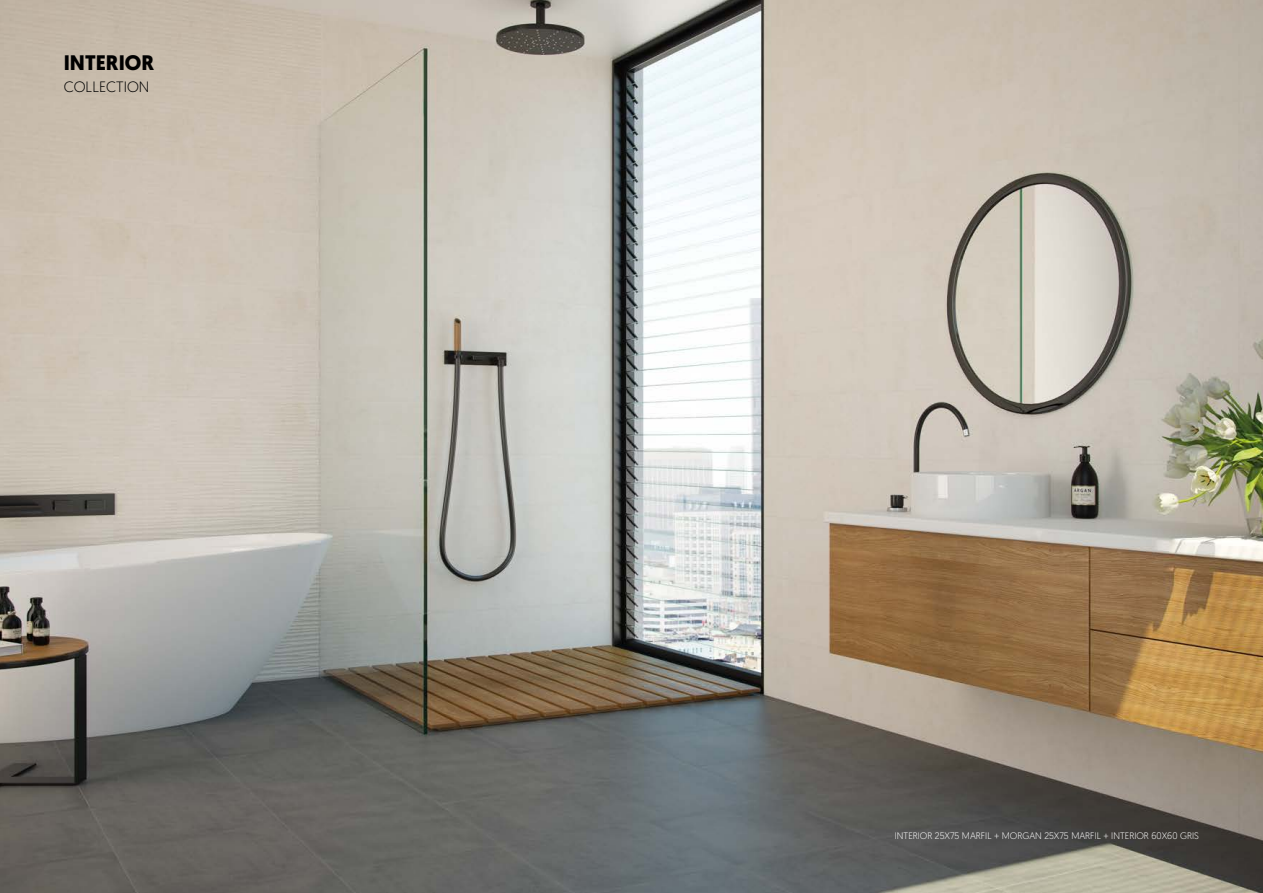
<style>
.page{position:relative;width:1263px;height:893px;background:#fff}
.page>*{position:absolute;margin:0;border:0;box-sizing:border-box;transform-origin:0 0}
.t1{font:700 21px "Geomanist";color:#000}
.t2{font:300 15px "Geomanist";color:#000}
.t3{font:300 9.45px "Geomanist";color:#fff}
</style>
<div class="page">
<img style="left:0;top:0;width:1263px;height:893px">
<h1 class="t1" style="left:64px;top:48px;width:92px">INTERIOR</h1>
<h2 class="t2" style="left:64px;top:77px;width:87px">COLLECTION</h2>
<p class="t3" style="left:895px;top:830px;width:306px">INTERIOR 25X75 MARFIL + MORGAN 25X75 MARFIL + INTERIOR 60X60 GRIS</p>
</div>
